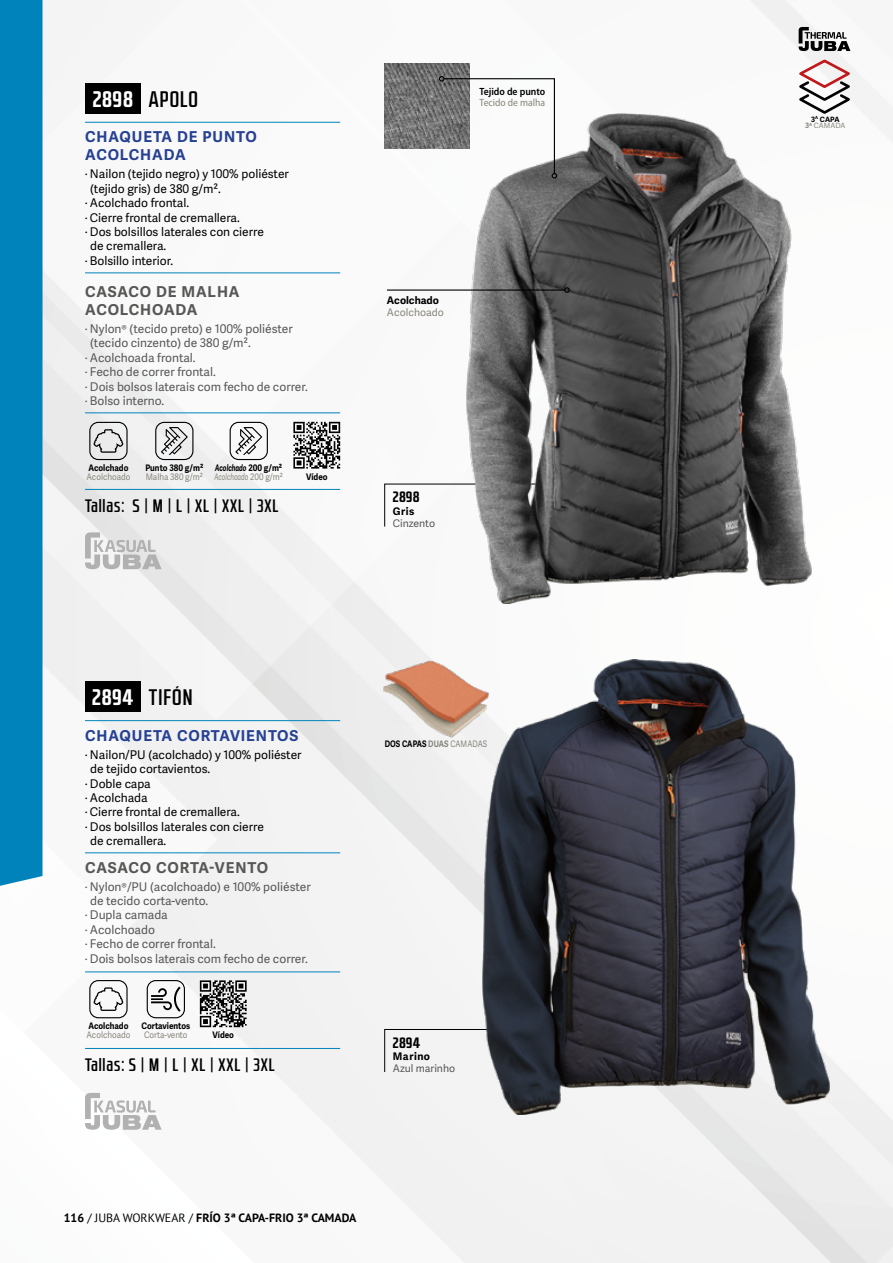
<style>
.page{position:relative;width:893px;height:1263px;background:#fff}
.page>*{position:absolute;margin:0;border:0;box-sizing:border-box;transform-origin:0 0}
.t1{font:500 22.5px "RB No 2.1 b";letter-spacing:.05em;color:#000}
.t2{font:700 22.5px "RB No 2.1 b";letter-spacing:.05em;color:#fff}
.t3{font:500 18px "RB No 2.1 b";letter-spacing:.05em;color:#000}
.t4{font:700 15px/18px "Adelle Sans";letter-spacing:.06em;color:#274193}
.t5{font:700 15px/18px "Adelle Sans";letter-spacing:.06em;color:#575756}
.t6{font:700 15px "RB No 2.1 b";letter-spacing:.05em;color:#000}
.t7{font:12px "Adelle Sans";color:#000}
.t8{font:12px "Adelle Sans";color:#575756}
.t9{font:700 12px "PT Sans";color:#000}
.t10{font:10.5px "Adelle Sans";color:#575756}
.t11{font:600 semi-condensed 10.5px "Myriad Pro";color:#000}
.t12{font:semi-condensed 10.5px "Myriad Pro";color:#87867a}
.t13{font:700 10.5px "Adelle Sans";letter-spacing:.025em;color:#000}
.t14{font:10.5px "Adelle Sans";color:#87867a}
.t15{font:700 10.5px "Adelle Sans";color:#000}
.t16{font:700 9px "Adelle Sans";color:#000;scale:.9 1}
.t17{font:9px "Adelle Sans";color:#87867a;scale:.9 1}
.t18{font:italic 9px/9px "Adelle Sans";color:#87867a;scale:.7 1}
.t19{font:700 9px "Adelle Sans";color:#000;scale:.83 1}
.t20{font:7.35px/6.4px "Adelle Sans";color:#87867a;text-align:center}
.s1{font-weight:700;color:#000}
.s2{font-weight:700;font-style:normal;color:#000}
.s3{font-style:normal}
.s4{color:#87867a}
.s5{font-weight:400;color:#87867a}
.s6{font-weight:400}
.s7{font-weight:700}
</style>
<div class="page">
<img style="left:43px;top:0;width:850px;height:1263px">
<svg style="left:799px;top:27px;width:51px;height:24px"></svg>
<svg style="left:795px;top:57px;width:59px;height:59px"></svg>
<div style="left:0;top:0;width:43px;height:886px;background:#0083ba"></div>
<hr style="left:85px;top:852px;width:255px;height:1px;background:#0083bb">
<hr style="left:85px;top:971px;width:255px;height:1px;background:#0083bb">
<hr style="left:85px;top:720px;width:255px;height:1px;background:#0083bb">
<hr style="left:85px;top:1048px;width:255px;height:1px;background:#0083bb">
<div style="left:85px;top:681px;width:55px;height:31px;background:#000"></div>
<div style="left:89px;top:980px;width:39px;height:38px;border:1px solid #000;border-radius:9px"></div>
<svg style="left:92px;top:987px;width:33px;height:24px"></svg>
<svg style="left:151px;top:984px;width:32px;height:30px"></svg>
<div style="left:147px;top:980px;width:38px;height:38px;border:1px solid #000;border-radius:9px"></div>
<div style="left:384px;top:1029px;width:98px;height:44px;background:#f4f3f4"></div>
<img style="left:482px;top:659px;width:347px;height:455px">
<svg style="left:200px;top:980px;width:47px;height:47px"></svg>
<svg style="left:85px;top:1093px;width:77px;height:37px"></svg>
<img style="left:383px;top:659px;width:106px;height:80px">
<hr style="left:85px;top:412px;width:255px;height:1px;background:#0083bb">
<hr style="left:85px;top:489px;width:255px;height:1px;background:#0083bb">
<hr style="left:85px;top:272px;width:255px;height:1px;background:#0083bb">
<hr style="left:85px;top:122px;width:255px;height:1px;background:#0083bb">
<div style="left:85px;top:83px;width:55px;height:30px;background:#000"></div>
<div style="left:155px;top:422px;width:38px;height:38px;border:1px solid #000;border-radius:9px"></div>
<svg style="left:161px;top:427px;width:27px;height:28px"></svg>
<svg style="left:384px;top:483px;width:83px;height:44px"></svg>
<img style="left:467px;top:114px;width:344px;height:489px">
<div style="left:89px;top:422px;width:39px;height:38px;border:1px solid #000;border-radius:9px"></div>
<svg style="left:92px;top:429px;width:33px;height:24px"></svg>
<img style="left:384px;top:64px;width:85px;height:85px">
<svg style="left:439px;top:76px;width:118px;height:103px"></svg>
<svg style="left:293px;top:422px;width:47px;height:47px"></svg>
<svg style="left:85px;top:532px;width:77px;height:37px;background:#d2d1d2"></svg>
<div style="left:230px;top:422px;width:38px;height:38px;border:1px solid #000;border-radius:9px"></div>
<svg style="left:235px;top:427px;width:27px;height:28px"></svg>
<hr style="left:387px;top:289px;width:178px;height:2px;background:#000">
<svg style="left:564px;top:287px;width:6px;height:6px"></svg>
<h1 class="t2" style="left:93px;top:86px;width:41px">2898</h1>
<h1 class="t1" style="left:149px;top:86px;width:51px">APOLO</h1>
<p class="t4" style="left:85px;top:128px;width:173px">CHAQUETA DE PUNTO<br>ACOLCHADA</p>
<p class="t7" style="left:85px;top:166px;width:205px">· Nailon (tejido negro) y 100% poliéster</p>
<p class="t7" style="left:90px;top:180px;width:132px">(tejido gris) de 380 g/m².</p>
<p class="t7" style="left:85px;top:194px;width:106px">· Acolchado frontal.</p>
<p class="t7" style="left:85px;top:209px;width:156px">· Cierre frontal de cremallera.</p>
<p class="t7" style="left:85px;top:223px;width:180px">· Dos bolsillos laterales con cierre</p>
<p class="t7" style="left:90px;top:238px;width:78px">de cremallera.</p>
<p class="t7" style="left:85px;top:252px;width:89px">· Bolsillo interior.</p>
<p class="t5" style="left:85px;top:283px;width:156px">CASACO DE MALHA<br>ACOLCHOADA</p>
<p class="t8" style="left:85px;top:320px;width:209px">· Nylon® (tecido preto) e 100% poliéster</p>
<p class="t8" style="left:90px;top:335px;width:162px">(tecido cinzento) de 380 g/m².</p>
<p class="t8" style="left:85px;top:349px;width:112px">· Acolchoada frontal.</p>
<p class="t8" style="left:85px;top:363px;width:132px">· Fecho de correr frontal.</p>
<p class="t8" style="left:85px;top:378px;width:224px">· Dois bolsos laterais com fecho de correr.</p>
<p class="t8" style="left:85px;top:392px;width:81px">· Bolso interno.</p>
<p class="t16" style="left:88px;top:462px;width:46px">Acolchado</p>
<p class="t17" style="left:86px;top:470px;width:50px">Acolchoado</p>
<p class="t16" style="left:145px;top:462px;width:66px">Punto 380 g/m²</p>
<p class="t17" style="left:146px;top:470px;width:65px">Malha 380 g/m²</p>
<p class="t18" style="left:214px;top:463px;width:99px"><span class="s1">Acolchado</span> <span class="s2">200 g/m²<br></span>Acolchoado <span class="s3">200 g/m²</span></p>
<h2 class="t3" style="left:85px;top:495px;width:195px">Tallas: S | M | L | XL | XXL | 3XL</h2>
<p class="t16" style="left:306px;top:471px;width:25px">Vídeo</p>
<p class="t11" style="left:479px;top:86px;width:67px">Tejido de punto</p>
<p class="t12" style="left:480px;top:97px;width:67px">Tecido de malha</p>
<p class="t15" style="left:387px;top:294px;width:53px">Acolchado</p>
<p class="t14" style="left:387px;top:304px;width:58px">Acolchoado</p>
<p class="t6" style="left:393px;top:488px;width:28px">2898</p>
<p class="t13" style="left:393px;top:505px;width:23px">Gris</p>
<p class="t10" style="left:393px;top:516px;width:44px">Cinzento</p>
<h1 class="t2" style="left:92px;top:684px;width:42px">2894</h1>
<h1 class="t1" style="left:149px;top:685px;width:45px">TIFÓN</h1>
<p class="t4" style="left:85px;top:727px;width:215px">CHAQUETA CORTAVIENTOS</p>
<p class="t7" style="left:85px;top:746px;width:218px">· Nailon/PU (acolchado) y 100% poliéster</p>
<p class="t7" style="left:90px;top:760px;width:122px">de tejido cortavientos.</p>
<p class="t7" style="left:85px;top:775px;width:67px">· Doble capa</p>
<p class="t7" style="left:85px;top:789px;width:64px">· Acolchada</p>
<p class="t7" style="left:85px;top:803px;width:156px">· Cierre frontal de cremallera.</p>
<p class="t7" style="left:85px;top:818px;width:180px">· Dos bolsillos laterales con cierre</p>
<p class="t7" style="left:90px;top:832px;width:78px">de cremallera.</p>
<p class="t5" style="left:85px;top:859px;width:184px">CASACO CORTA-VENTO</p>
<p class="t8" style="left:85px;top:878px;width:227px">· Nylon®/PU (acolchoado) e 100% poliéster</p>
<p class="t8" style="left:90px;top:892px;width:120px">de tecido corta-vento.</p>
<p class="t8" style="left:85px;top:907px;width:84px">· Dupla camada</p>
<p class="t8" style="left:85px;top:921px;width:71px">· Acolchoado</p>
<p class="t8" style="left:85px;top:935px;width:132px">· Fecho de correr frontal.</p>
<p class="t8" style="left:85px;top:950px;width:224px">· Dois bolsos laterais com fecho de correr.</p>
<p class="t16" style="left:88px;top:1020px;width:46px">Acolchado</p>
<p class="t17" style="left:86px;top:1028px;width:50px">Acolchoado</p>
<p class="t16" style="left:141px;top:1020px;width:56px">Cortavientos</p>
<p class="t17" style="left:144px;top:1028px;width:50px">Corta-vento</p>
<p class="t16" style="left:212px;top:1029px;width:25px">Vídeo</p>
<h2 class="t3" style="left:85px;top:1054px;width:191px">Tallas: S | M | L | XL | XXL | 3XL</h2>
<p class="t19" style="left:385px;top:738px;width:125px">DOS CAPAS <span class="s4">DUAS</span> <span class="s5">CAMADAS</span></p>
<p class="t6" style="left:393px;top:1033px;width:29px">2894</p>
<p class="t13" style="left:393px;top:1050px;width:39px">Marino</p>
<p class="t10" style="left:393px;top:1061px;width:64px">Azul marinho</p>
<p class="t9" style="left:64px;top:1210px;width:294px">116 <span class="s6">/ JUBA WORKWEAR /</span> FRÍO 3ª CAPA-FRIO 3ª CAMADA</p>
<p class="t20" style="left:805px;top:116px;width:42px"><span class="s1">3</span><sup>A</sup> <span class="s1">CAPA<br></span><span class="s7">3</span><sup>A</sup> CAMADA</p>
</div>
